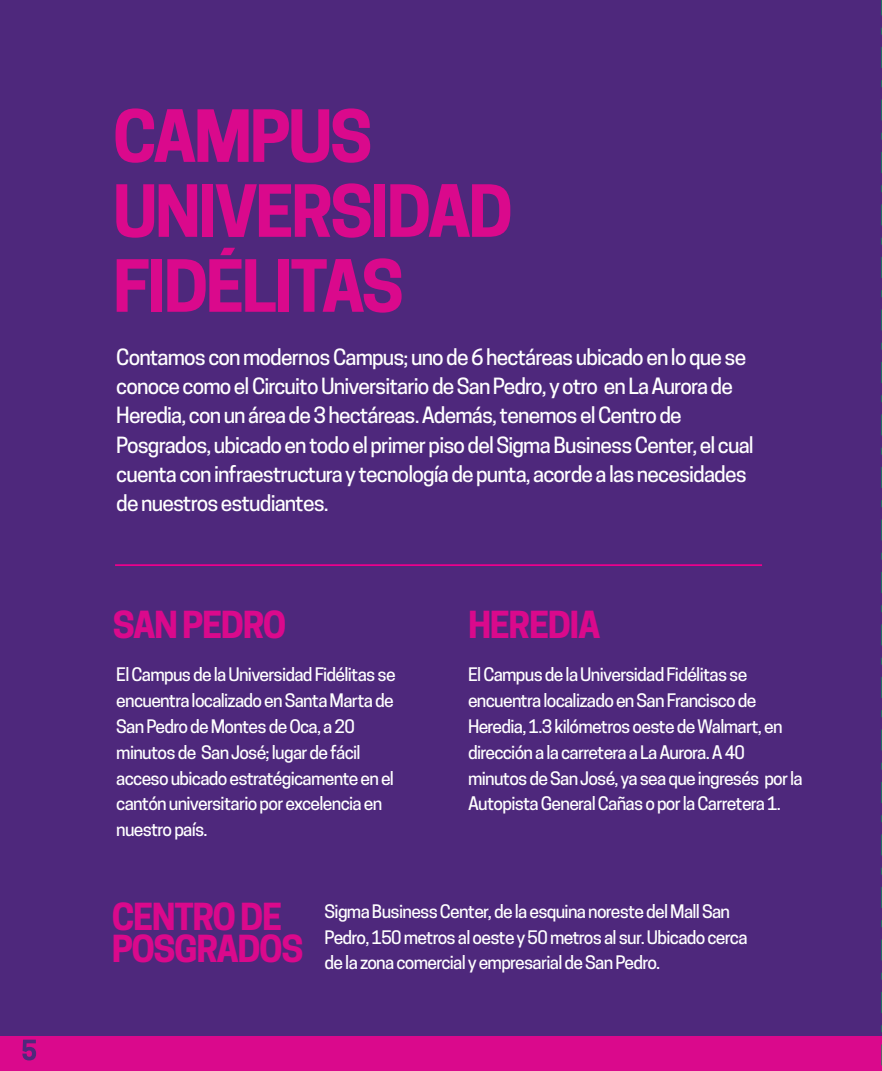
<style>
.page{position:relative;width:882px;height:1071px;background:#4e287c}
.page>*{position:absolute;margin:0;border:0;box-sizing:border-box;transform-origin:0 0}
.t1{font:700 67.38px/74.9px "Cooper Hewitt";letter-spacing:-.04em;color:#da098c}
.t2{font:700 35px/31.8px "Cooper Hewitt";letter-spacing:-.04em;color:#da098c}
.t3{font:500 21px/29.4px "Cooper Hewitt";letter-spacing:-.04em;color:#fff}
.t4{font:500 17.5px/25.9px "Cooper Hewitt";letter-spacing:-.04em;color:#fff}
</style>
<div class="page">
<hr style="left:115px;top:564px;width:647px;height:2px;background:#ec008c">
<div style="left:0;top:1036px;width:882px;height:35px;background:#da098c"></div>
<svg style="left:22px;top:1040px;width:14px;height:20px"></svg>
<svg style="left:881px;top:0;width:1px;height:1066px"></svg>
<h1 class="t1" style="left:113px;top:99px;width:402px">CAMPUS<br>UNIVERSIDAD<br>FIDÉLITAS</h1>
<p class="t3" style="left:116px;top:342px;width:639px">Contamos con modernos Campus; uno de 6 hectáreas ubicado en lo que se conoce como el Circuito Universitario de San Pedro, y otro en La Aurora de Heredia, con un área de 3 hectáreas. Además, tenemos el Centro de Posgrados, ubicado en todo el primer piso del Sigma Business Center, el cual cuenta con infraestructura y tecnología de punta, acorde a las necesidades de nuestros estudiantes.</p>
<h2 class="t2" style="left:113px;top:609px;width:175px">SAN PEDRO</h2>
<p class="t4" style="left:116px;top:662px;width:281px">El Campus de la Universidad Fidélitas se encuentra localizado en Santa Marta de San Pedro de Montes de Oca, a 20 minutos de San José; lugar de fácil acceso ubicado estratégicamente en el cantón universitario por excelencia en nuestro país.</p>
<h2 class="t2" style="left:468px;top:609px;width:134px">HEREDIA</h2>
<p class="t4" style="left:468px;top:662px;width:336px">El Campus de la Universidad Fidélitas se encuentra localizado en San Francisco de Heredia, 1.3 kilómetros oeste de Walmart, en dirección a la carretera a La Aurora. A 40 minutos de San José, ya sea que ingresés por la Autopista General Cañas o por la Carretera 1.</p>
<h2 class="t2" style="left:112px;top:901px;width:193px">CENTRO DE<br>POSGRADOS</h2>
<p class="t4" style="left:325px;top:898px;width:424px">Sigma Business Center, de la esquina noreste del Mall San<br>Pedro, 150 metros al oeste y 50 metros al sur. Ubicado cerca de la zona comercial y empresarial de San Pedro.</p>
</div>
